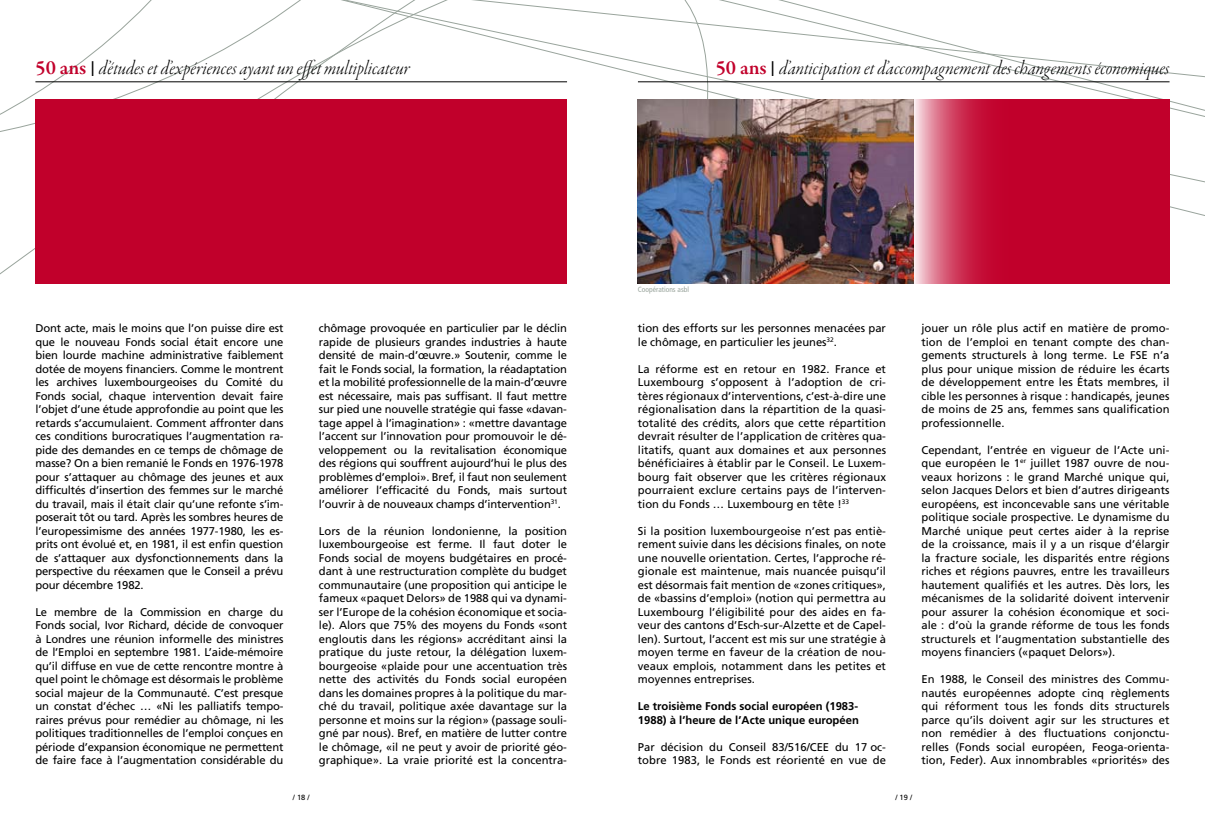
<style>
.page{position:relative;width:1205px;height:815px;background:#fff}
.page>*{position:absolute;margin:0;border:0;box-sizing:border-box;transform-origin:0 0}
.t1{font:20.62px "Garamond Premr Pro Lt It Disp";color:#000}
.t2{font:11.25px/13.5px "Frutiger LT Std";color:#000;text-align:justify}
.t3{font:700 11.25px/13.5px "Frutiger LT Std";color:#000}
.t4{font:condensed 7.5px "Frutiger LT Std";color:#99a49c}
.t5{font:7.5px "Frutiger LT Std";color:#000}
.s1{font-family:"Garamond Premr Pro";font-weight:600;color:#c1002b}
.s2{font-family:"Helvetica Neue";font-weight:300}
</style>
<div class="page">
<svg style="left:229px;top:0;width:83px;height:99px"></svg>
<svg style="left:0;top:0;width:229px;height:132px"></svg>
<svg style="left:327px;top:0;width:261px;height:83px"></svg>
<div style="left:35px;top:99px;width:532px;height:184px;background:#c1002b"></div>
<svg style="left:588px;top:0;width:617px;height:142px"></svg>
<div style="left:638px;top:99px;width:531px;height:184px;background:#c1002b"></div>
<svg style="left:913px;top:99px;width:73px;height:184px;background:#d65c77"></svg>
<img style="left:638px;top:99px;width:275px;height:184px">
<hr style="left:35px;top:81px;width:532px;height:1px;background:#000">
<hr style="left:638px;top:81px;width:531px;height:1px;background:#000">
<h1 class="t1" style="left:35px;top:57px;width:376px"><span class="s1">50 ans</span> <span class="s2">I</span> d’études et d’expériences ayant un effet multiplicateur</h1>
<h1 class="t1" style="left:716px;top:57px;width:455px"><span class="s1">50 ans</span> <span class="s2">I</span> d’anticipation et d’accompagnement des changements économiques</h1>
<p class="t4" style="left:638px;top:285px;width:53px">Coopérations asbl</p>
<p class="t2" style="left:35px;top:321px;width:250px">Dont acte, mais le moins que l’on puisse dire est que le nouveau Fonds social était encore une bien lourde machine administrative faiblement dotée de moyens financiers. Comme le montrent les archives luxembourgeoises du Comité du Fonds social, chaque intervention devait faire l’objet d’une étude approfondie au point que les retards s’accumulaient. Comment affronter dans ces conditions burocratiques l’augmentation ra&shy;pide des demandes en ce temps de chômage de masse? On a bien remanié le Fonds en 1 976-1 978 pour s’attaquer au chômage des jeunes et aux difficultés d’insertion des femmes sur le marché du travail, mais il était clair qu’une refonte s’im&shy;poserait tôt ou tard. Après les sombres heures de l’europessimisme des années 1 977-1 980, les es&shy;prits ont évolué et, en 1 981 , il est enfin question de s’attaquer aux dysfonctionnements dans la perspective du réexamen que le Conseil a prévu pour décembre 1 982.</p>
<p class="t2" style="left:35px;top:605px;width:250px">Le membre de la Commission en charge du Fonds social, Ivor Richard, décide de convoquer à Londres une réunion informelle des ministres de l’Emploi en septembre 1 981 . L’aide-mémoire qu’il diffuse en vue de cette rencontre montre à quel point le chômage est désormais le problème social majeur de la Communauté. C’est presque un constat d’échec … «Ni les palliatifs tempo&shy;raires prévus pour remédier au chômage, ni les politiques traditionnelles de l’emploi conçues en période d’expansion économique ne permettent de faire face à l’augmentation considérable du</p>
<p class="t2" style="left:319px;top:321px;width:250px">chômage provoquée en particulier par le déclin rapide de plusieurs grandes industries à haute densité de main-d’œuvre.» Soutenir, comme le fait le Fonds social, la formation, la réadaptation et la mobilité professionnelle de la main-d’œuvre est nécessaire, mais pas suffisant. Il faut mettre sur pied une nouvelle stratégie qui fasse «davan&shy;tage appel à l’imagination» : «mettre davantage l’accent sur l’innovation pour promouvoir le dé&shy;veloppement ou la revitalisation économique des régions qui souffrent aujourd’hui le plus des problèmes d’emploi». Bref, il faut non seulement améliorer l’efficacité du Fonds, mais surtout l’ouvrir à de nouveaux champs d’intervention<sup>31</sup> .</p>
<p class="t2" style="left:319px;top:524px;width:250px">Lors de la réunion londonienne, la position luxembourgeoise est ferme. Il faut doter le Fonds social de moyens budgétaires en procé&shy;dant à une restructuration complète du budget communautaire (une proposition qui anticipe le fameux «paquet Delors» de 1 988 qui va dynami&shy;ser l’Europe de la cohésion économique et socia&shy;le). Alors que 75% des moyens du Fonds «sont engloutis dans les régions» accréditant ainsi la pratique du juste retour, la délégation luxem&shy;bourgeoise «plaide pour une accentuation très nette des activités du Fonds social européen dans les domaines propres à la politique du mar&shy;ché du travail, politique axée davantage sur la personne et moins sur la région» (passage souli&shy;gné par nous). Bref, en matière de lutter contre le chômage, «il ne peut y avoir de priorité géo&shy;graphique». La vraie priorité est la concentra-</p>
<p class="t2" style="left:638px;top:321px;width:250px">tion des efforts sur les personnes menacées par le chômage, en particulier les jeunes<sup>32</sup>.</p>
<p class="t2" style="left:638px;top:362px;width:250px">La réforme est en retour en 1 982. France et Luxembourg s’opposent à l’adoption de cri&shy;tères régionaux d’interventions, c’est-à-dire une régionalisation dans la répartition de la quasi&shy;totalité des crédits, alors que cette répartition devrait résulter de l’application de critères qua&shy;litatifs, quant aux domaines et aux personnes bénéficiaires à établir par le Conseil. Le Luxem&shy;bourg fait observer que les critères régionaux pourraient exclure certains pays de l’interven&shy;tion du Fonds … Luxembourg en tête !<sup>33</sup></p>
<p class="t2" style="left:638px;top:524px;width:250px">Si la position luxembourgeoise n’est pas entiè&shy;rement suivie dans les décisions finales, on note une nouvelle orientation. Certes, l’approche ré&shy;gionale est maintenue, mais nuancée puisqu’il est désormais fait mention de «zones critiques», de «bassins d’emploi» (notion qui permettra au Luxembourg l’éligibilité pour des aides en fa&shy;veur des cantons d’Esch-sur-Alzette et de Capel&shy;len). Surtout, l’accent est mis sur une stratégie à moyen terme en faveur de la création de nou&shy;veaux emplois, notamment dans les petites et moyennes entreprises.</p>
<p class="t3" style="left:638px;top:699px;width:222px">Le troisième Fonds social européen (1983-<br>1988) à l’heure de l’Acte unique européen</p>
<p class="t2" style="left:638px;top:740px;width:250px">Par décision du Conseil 83/51 6/CEE du 1 7 oc&shy;tobre 1 983, le Fonds est réorienté en vue de</p>
<p class="t2" style="left:921px;top:321px;width:250px">jouer un rôle plus actif en matière de promo&shy;tion de l’emploi en tenant compte des chan&shy;gements structurels à long terme. Le FSE n’a plus pour unique mission de réduire les écarts de développement entre les États membres, il cible les personnes à risque : handicapés, jeunes de moins de 25 ans, femmes sans qualification professionnelle.</p>
<p class="t2" style="left:921px;top:443px;width:250px">Cependant, l’entrée en vigueur de l’Acte uni&shy;que européen le 1 <sup>er</sup> juillet 1 987 ouvre de nou&shy;veaux horizons : le grand Marché unique qui, selon Jacques Delors et bien d’autres dirigeants européens, est inconcevable sans une véritable politique sociale prospective. Le dynamisme du Marché unique peut certes aider à la reprise de la croissance, mais il y a un risque d’élargir la fracture sociale, les disparités entre régions riches et régions pauvres, entre les travailleurs hautement qualifiés et les autres. Dès lors, les mécanismes de la solidarité doivent intervenir pour assurer la cohésion économique et soci&shy;ale : d’où la grande réforme de tous les fonds structurels et l’augmentation substantielle des moyens financiers («paquet Delors»).</p>
<p class="t2" style="left:921px;top:672px;width:250px">En 1 988, le Conseil des ministres des Commu&shy;nautés européennes adopte cinq règlements qui réforment tous les fonds dits structurels parce qu’ils doivent agir sur les structures et non remédier à des fluctuations conjonctu&shy;relles (Fonds social européen, Feoga-orienta&shy;tion, Feder). Aux innombrables «priorités» des</p>
<p class="t5" style="left:293px;top:793px;width:18px">/ 1 8 /</p>
<p class="t5" style="left:895px;top:793px;width:18px">/ 1 9 /</p>
</div>
